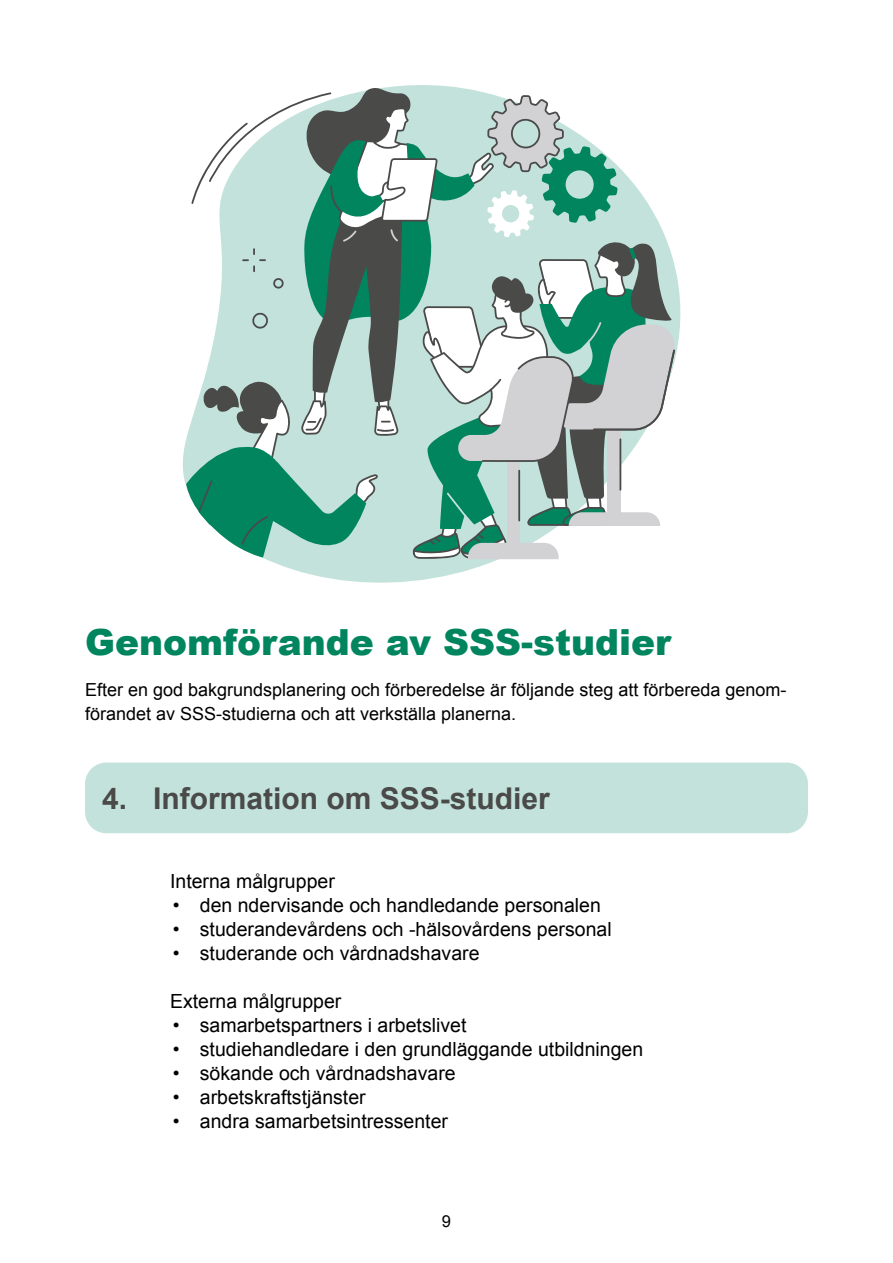
<style>
.page{position:relative;width:893px;height:1263px;background:#fff}
.page>*{position:absolute;margin:0;border:0;box-sizing:border-box;transform-origin:0 0}
.Heading_2{font:900 36px "Arial";color:#00855f}
.Heading_1{font:700 30px "Arial";color:#4a4a49}
.List_Paragraph{font:19.5px "Arial";color:#000}
.Leipis{font:18px/24px "Arial";color:#000}
.t1{font:16.5px "Arial";color:#000}
</style>
<div class="page">
<div style="left:85px;top:762px;width:723px;height:71px;background:#c2e2db;border-radius:21px"></div>
<svg style="left:182px;top:278px;width:499px;height:305px"></svg>
<svg style="left:183px;top:85px;width:494px;height:475px"></svg>
<p class="Heading_2" style="left:85px;top:616px;width:588px">Genomförande av SSS-studier</p>
<p class="Leipis" style="left:85px;top:678px;width:703px">Efter en god bakgrundsplanering och förberedelse är följande steg att förbereda genom&shy;förandet av SSS-studierna och att verkställa planerna.</p>
<p class="Heading_1" style="left:102px;top:778px;width:449px">4. Information om SSS-studier</p>
<p class="List_Paragraph" style="left:170px;top:868px;width:166px">Interna målgrupper</p>
<p class="List_Paragraph" style="left:173px;top:892px;width:430px">• den ndervisande och handledande personalen</p>
<p class="List_Paragraph" style="left:173px;top:916px;width:440px">• studerandevårdens och -hälsovårdens personal</p>
<p class="List_Paragraph" style="left:173px;top:940px;width:308px">• studerande och vårdnadshavare</p>
<p class="List_Paragraph" style="left:170px;top:988px;width:173px">Externa målgrupper</p>
<p class="List_Paragraph" style="left:173px;top:1012px;width:295px">• samarbetspartners i arbetslivet</p>
<p class="List_Paragraph" style="left:173px;top:1036px;width:472px">• studiehandledare i den grundläggande utbildningen</p>
<p class="List_Paragraph" style="left:173px;top:1060px;width:284px">• sökande och vårdnadshavare</p>
<p class="List_Paragraph" style="left:173px;top:1084px;width:194px">• arbetskraftstjänster</p>
<p class="List_Paragraph" style="left:173px;top:1108px;width:277px">• andra samarbetsintressenter</p>
<p class="t1" style="left:442px;top:1210px;width:11px">9</p>
</div>
